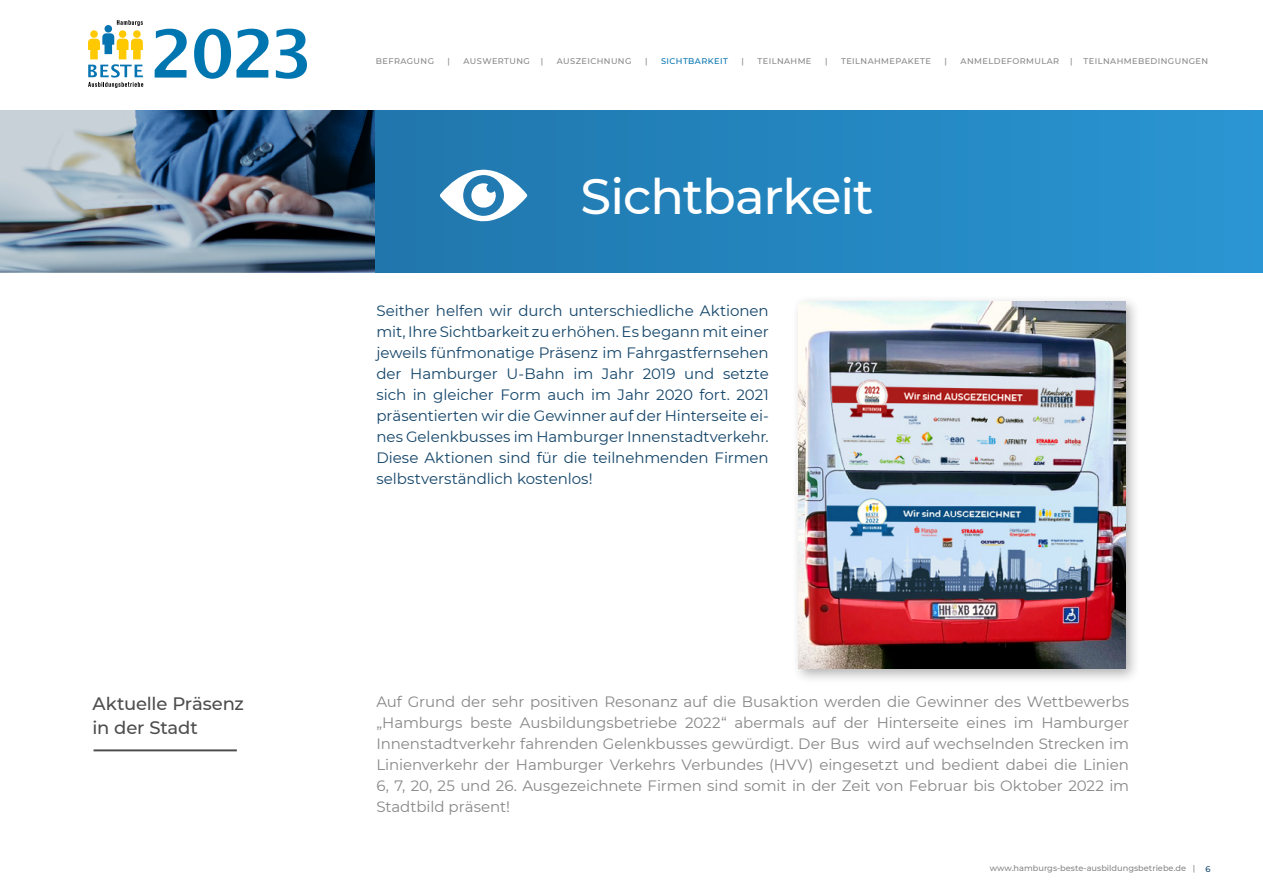
<style>
.page{position:relative;width:1263px;height:893px;background:#fff}
.page>*{position:absolute;margin:0;border:0;box-sizing:border-box;transform-origin:0 0}
.t1{font:700 66px "Lucida Grande";color:#0076b1}
.t2{font:500 49.5px "Montserrat";letter-spacing:-.02em;color:#fff}
.t3{font:500 18px/24px "Montserrat";letter-spacing:-.01em;color:#4d4d4d}
.t4{font:15px/21px "Montserrat";letter-spacing:-.005em;color:#878787;text-align:justify}
.t5{font:15px/21px "Montserrat";letter-spacing:-.005em;color:#144569;text-align:justify}
.t6{font:500 8.25px "Montserrat";letter-spacing:.05em;color:#878787}
.t7{font:500 8.25px "Montserrat";color:#878787}
.t8{font:500 8.25px "Montserrat";letter-spacing:.05em;color:#0674b0}
.s1{color:#144569}
</style>
<div class="page">
<img style="left:0;top:111px;width:374px;height:161px">
<hr style="left:94px;top:749px;width:143px;height:2px;background:#4d4d4d">
<div style="left:375px;top:111px;width:888px;height:162px;background:linear-gradient(to right,#2076ac,#2996d3)"></div>
<svg style="left:90px;top:30px;width:8px;height:8px"></svg>
<div style="left:105px;top:25px;width:7px;height:8px;background:#0674b0;border-radius:50%"></div>
<div style="left:119px;top:30px;width:7px;height:8px;background:#fec900;border-radius:50%"></div>
<svg style="left:133px;top:30px;width:8px;height:8px"></svg>
<svg style="left:117px;top:20px;width:26px;height:6px"></svg>
<svg style="left:88px;top:33px;width:55px;height:55px"></svg>
<div style="left:791px;top:295px;width:350px;height:390px;background:#000;opacity:.3"></div>
<img style="left:798px;top:302px;width:327px;height:367px">
<svg style="left:440px;top:170px;width:88px;height:53px"></svg>
<h1 class="t1" style="left:150px;top:0;width:165px">2023</h1>
<p class="t6" style="left:376px;top:56px;width:60px">BEFRAGUNG</p>
<p class="t6" style="left:448px;top:56px;width:4px">|</p>
<p class="t6" style="left:464px;top:56px;width:68px">AUSWERTUNG</p>
<p class="t6" style="left:541px;top:56px;width:4px">|</p>
<p class="t6" style="left:557px;top:56px;width:76px">AUSZEICHNUNG</p>
<p class="t6" style="left:645px;top:56px;width:4px">|</p>
<p class="t8" style="left:661px;top:56px;width:68px">SICHTBARKEIT</p>
<p class="t6" style="left:741px;top:56px;width:4px">|</p>
<p class="t6" style="left:757px;top:56px;width:55px">TEILNAHME</p>
<p class="t6" style="left:825px;top:56px;width:4px">|</p>
<p class="t6" style="left:841px;top:56px;width:91px">TEILNAHMEPAKETE</p>
<p class="t6" style="left:944px;top:56px;width:4px">|</p>
<p class="t6" style="left:961px;top:56px;width:100px">ANMELDEFORMULAR</p>
<p class="t6" style="left:1070px;top:56px;width:4px">|</p>
<p class="t6" style="left:1084px;top:56px;width:126px">TEILNAHMEBEDINGUNGEN</p>
<h2 class="t2" style="left:580px;top:162px;width:295px">Sichtbarkeit</h2>
<p class="t5" style="left:376px;top:300px;width:394px">Seither helfen wir durch unterschiedliche Aktionen mit, Ihre Sichtbarkeit zu erhöhen. Es begann mit einer jeweils fünfmonatige Präsenz im Fahrgastfernsehen der Hamburger U-Bahn im Jahr 2019 und setzte sich in gleicher Form auch im Jahr 2020 fort. 2021 präsentierten wir die Gewinner auf der Hinterseite ei&shy;nes Gelenkbusses im Hamburger Innenstadtverkehr.<br>Diese Aktionen sind für die teilnehmenden Firmen selbstverständlich kostenlos!</p>
<p class="t3" style="left:92px;top:691px;width:153px">Aktuelle Präsenz in der Stadt</p>
<p class="t4" style="left:376px;top:691px;width:754px">Auf Grund der sehr positiven Resonanz auf die Busaktion werden die Gewinner des Wettbewerbs „Hamburgs beste Ausbildungsbetriebe 2022“ abermals auf der Hinterseite eines im Hamburger Innenstadtverkehr fahrenden Gelenkbusses gewürdigt. Der Bus wird auf wechselnden Strecken im Linienverkehr der Hamburger Verkehrs Verbundes (HVV) eingesetzt und bedient dabei die Linien 6, 7, 20, 25 und 26. Ausgezeichnete Firmen sind somit in der Zeit von Februar bis Oktober 2022 im Stadtbild präsent!</p>
<p class="t7" style="left:990px;top:862px;width:222px">www.hamburgs-beste-ausbildungsbetriebe.de | <span class="s1">6</span></p>
</div>
